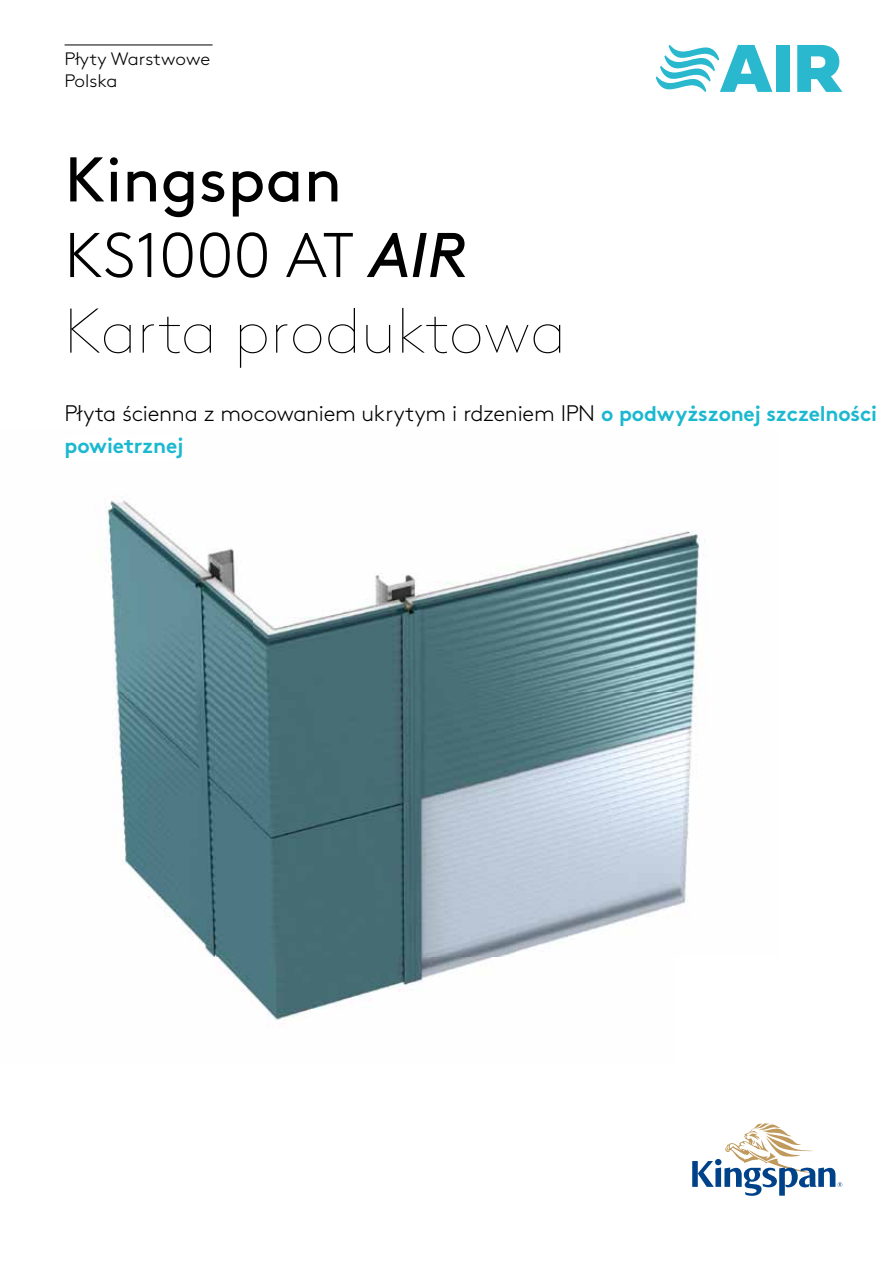
<style>
.page{position:relative;width:893px;height:1263px;background:#fff}
.page>*{position:absolute;margin:0;border:0;box-sizing:border-box;transform-origin:0 0}
.t1{font:100 63px/75.6px "Kingspan Brown TT";color:#000}
.t2{font:300 22.5px "Kingspan Brown TT";letter-spacing:-.01em;color:#000}
.t3{font:700 21px "Kingspan Brown TT";letter-spacing:-.01em;color:#1cb8d0}
.t4{font:300 18px/21.6px "Kingspan Brown TT";color:#000;scale:1.05 1}
.s1{font-weight:400}
.s2{font-weight:300}
.s3{font-weight:400;font-style:italic}
.s4{font-weight:700;font-size:21px;color:#1cb8d0}
</style>
<div class="page">
<svg style="left:692px;top:1123px;width:150px;height:73px"></svg>
<img style="left:105px;top:496px;width:600px;height:528px">
<svg style="left:797px;top:45px;width:45px;height:47px"></svg>
<div style="left:776px;top:45px;width:14px;height:47px;background:#29b8ce"></div>
<svg style="left:656px;top:45px;width:116px;height:47px"></svg>
<p class="t4" style="left:65px;top:47px;width:140px">Płyty Warstwowe<br>Polska</p>
<h1 class="t1" style="left:65px;top:138px;width:503px"><span class="s1">Kingspan<br></span><span class="s2">KS1000 AT</span> <span class="s3">AIR<br></span>Karta produktowa</h1>
<p class="t2" style="left:65px;top:397px;width:814px">Płyta ścienna z mocowaniem ukrytym i rdzeniem IPN <span class="s4">o podwyższonej szczelności</span></p>
<p class="t3" style="left:65px;top:429px;width:120px">powietrznej</p>
</div>
